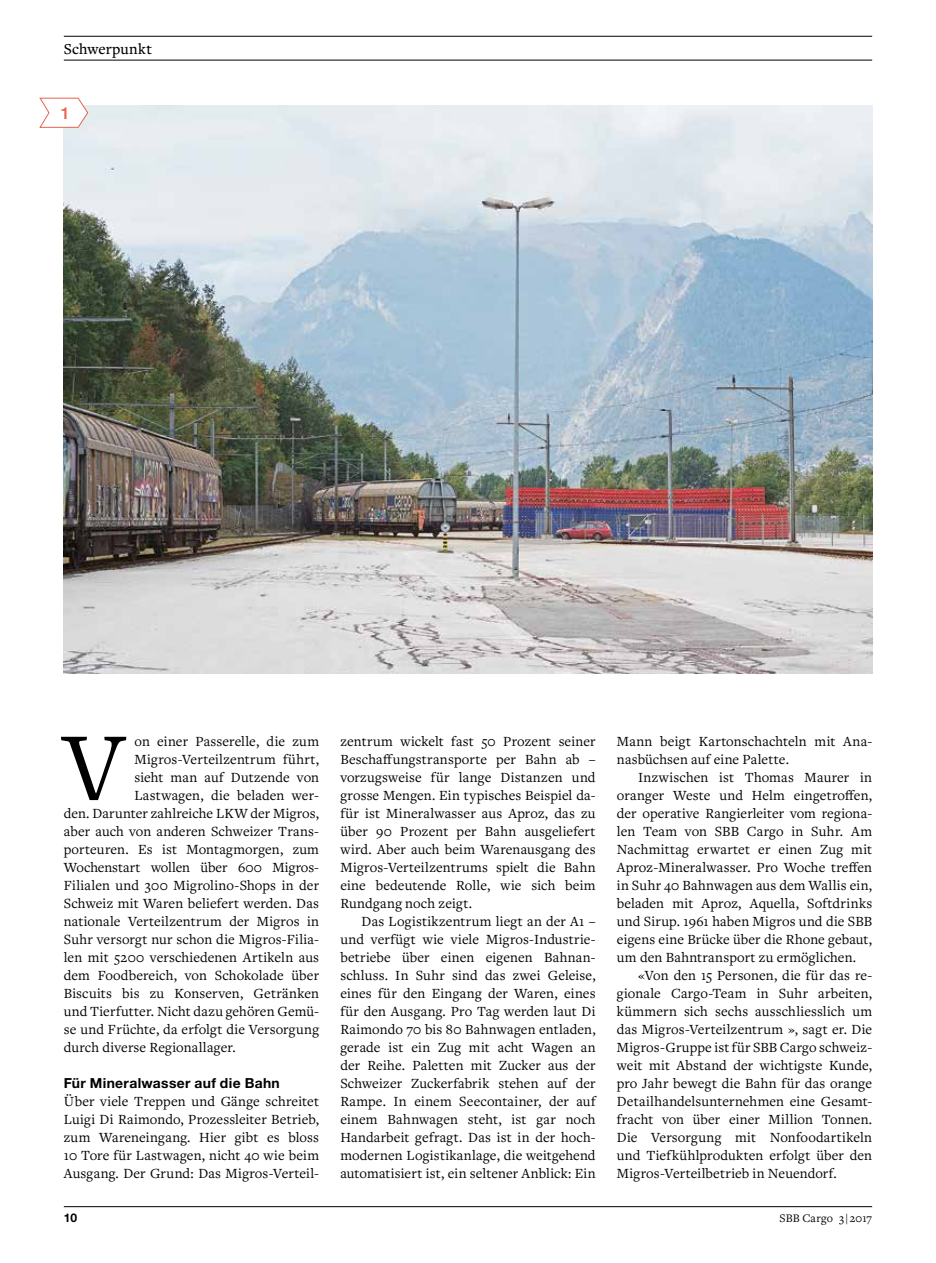
<style>
.page{position:relative;width:936px;height:1263px;background:#fff}
.page>*{position:absolute;margin:0;border:0;box-sizing:border-box;transform-origin:0 0}
.t1{font:100.95px "Freight Text Pro";color:#000}
.t2{font:500 16.5px "Helvetica Neue LT Std";color:#e9624e}
.t3{font:500 15.75px "Freight Text Pro";letter-spacing:.01em;color:#000}
.t4{font:14.55px/18px "Freight Text Pro";letter-spacing:.01em;color:#000;text-align:justify}
.t5{font:700 13.8px "Helvetica Neue LT Std";letter-spacing:.025em;color:#000}
.t6{font:12px "Freight Text Pro";letter-spacing:.02em;color:#000}
.t7{font:700 12px "Helvetica Neue LT Std";color:#000}
</style>
<div class="page">
<img style="left:64px;top:106px;width:808px;height:568px">
<hr style="left:64px;top:1206px;width:808px;height:1px;background:#000">
<hr style="left:64px;top:36px;width:808px;height:1px;background:#000">
<hr style="left:64px;top:60px;width:808px;height:1px;background:#000">
<svg style="left:39px;top:97px;width:50px;height:31px"></svg>
<p class="t3" style="left:64px;top:38px;width:90px">Schwerpunkt</p>
<p class="t2" style="left:61px;top:103px;width:11px">1</p>
<h1 class="t1" style="left:63px;top:701px;width:63px">V</h1>
<p class="t4" style="left:134px;top:732px;width:186px">on einer Passerelle, die zum</p>
<p class="t4" style="left:134px;top:750px;width:186px">Migros-Verteilzentrum führt,</p>
<p class="t4" style="left:134px;top:768px;width:186px">sieht man auf Dutzende von</p>
<p class="t4" style="left:134px;top:786px;width:186px">Lastwagen, die beladen wer-</p>
<p class="t4" style="left:64px;top:804px;width:257px">den. Darunter zahlreiche LKW der Migros,</p>
<p class="t4" style="left:64px;top:822px;width:257px">aber auch von anderen Schweizer Trans-</p>
<p class="t4" style="left:64px;top:840px;width:257px">porteuren. Es ist Montagmorgen, zum</p>
<p class="t4" style="left:64px;top:858px;width:257px">Wochenstart wollen über 600 Migros-</p>
<p class="t4" style="left:64px;top:876px;width:257px">Filialen und 300 Migrolino-Shops in der</p>
<p class="t4" style="left:64px;top:894px;width:257px">Schweiz mit Waren beliefert werden. Das</p>
<p class="t4" style="left:64px;top:912px;width:257px">nationale Verteilzentrum der Migros in</p>
<p class="t4" style="left:64px;top:930px;width:257px">Suhr versorgt nur schon die Migros-Filia-</p>
<p class="t4" style="left:64px;top:948px;width:257px">len mit 5200 verschiedenen Artikeln aus</p>
<p class="t4" style="left:64px;top:966px;width:257px">dem Foodbereich, von Schokolade über</p>
<p class="t4" style="left:64px;top:984px;width:257px">Biscuits bis zu Konserven, Getränken</p>
<p class="t4" style="left:64px;top:1002px;width:257px">und Tierfutter. Nicht dazu gehören Gemü-</p>
<p class="t4" style="left:64px;top:1020px;width:257px">se und Früchte, da erfolgt die Versorgung</p>
<p class="t4" style="left:64px;top:1038px;width:173px">durch diverse Regionallager.</p>
<p class="t5" style="left:64px;top:1074px;width:217px">Für Mineralwasser auf die Bahn</p>
<p class="t4" style="left:64px;top:1092px;width:257px">Über viele Treppen und Gänge schreitet Luigi Di Raimondo, Prozessleiter Betrieb, zum Wareneingang. Hier gibt es bloss 10 Tore für Lastwagen, nicht 40 wie beim Ausgang. Der Grund: Das Migros-Verteil-</p>
<p class="t4" style="left:340px;top:732px;width:257px">zentrum wickelt fast 50 Prozent seiner Beschaffungstransporte per Bahn ab – vorzugsweise für lange Distanzen und grosse Mengen. Ein typisches Beispiel da&shy;für ist Mineralwasser aus Aproz, das zu über 90 Prozent per Bahn ausgeliefert wird. Aber auch beim Warenausgang des Migros-Verteilzentrums spielt die Bahn eine bedeutende Rolle, wie sich beim Rundgang noch zeigt.</p>
<p class="t4" style="left:340px;top:912px;width:257px;text-indent:21px">Das Logistikzentrum liegt an der A1 – und verfügt wie viele Migros-Industrie&shy;betriebe über einen eigenen Bahnan&shy;schluss. In Suhr sind das zwei Geleise, eines für den Eingang der Waren, eines für den Ausgang. Pro Tag werden laut Di Raimondo 70 bis 80 Bahnwagen entladen, gerade ist ein Zug mit acht Wagen an der Reihe. Paletten mit Zucker aus der Schweizer Zuckerfabrik stehen auf der Rampe. In einem Seecontainer, der auf einem Bahnwagen steht, ist gar noch Handarbeit gefragt. Das ist in der hoch&shy;modernen Logistikanlage, die weitgehend automatisiert ist, ein seltener Anblick: Ein</p>
<p class="t4" style="left:617px;top:732px;width:257px">Mann beigt Kartonschachteln mit Ana&shy;nasbüchsen auf eine Palette.</p>
<p class="t4" style="left:617px;top:768px;width:257px;text-indent:21px">Inzwischen ist Thomas Maurer in oranger Weste und Helm eingetroffen, der operative Rangierleiter vom regiona&shy;len Team von SBB Cargo in Suhr. Am Nachmittag erwartet er einen Zug mit Aproz-Mineralwasser. Pro Woche treffen in Suhr 40 Bahnwagen aus dem Wallis ein, beladen mit Aproz, Aquella, Softdrinks und Sirup. 1961 haben Migros und die SBB eigens eine Brücke über die Rhone gebaut, um den Bahntransport zu ermöglichen.</p>
<p class="t4" style="left:617px;top:966px;width:257px;text-indent:21px">«Von den 15 Personen, die für das re&shy;gionale Cargo-Team in Suhr arbeiten, kümmern sich sechs ausschliesslich um das Migros-Verteilzentrum », sagt er. Die Migros-Gruppe ist für SBB Cargo schweiz&shy;weit mit Abstand der wichtigste Kunde, pro Jahr bewegt die Bahn für das orange Detailhandelsunternehmen eine Gesamt&shy;fracht von über einer Million Tonnen.<br>Die Versorgung mit Nonfoodartikeln und Tiefkühlprodukten erfolgt über den Migros-Verteilbetrieb in Neuendorf.</p>
<p class="t7" style="left:64px;top:1210px;width:15px">10</p>
<p class="t6" style="left:779px;top:1210px;width:94px">SBB Cargo 3 | 2017</p>
</div>
